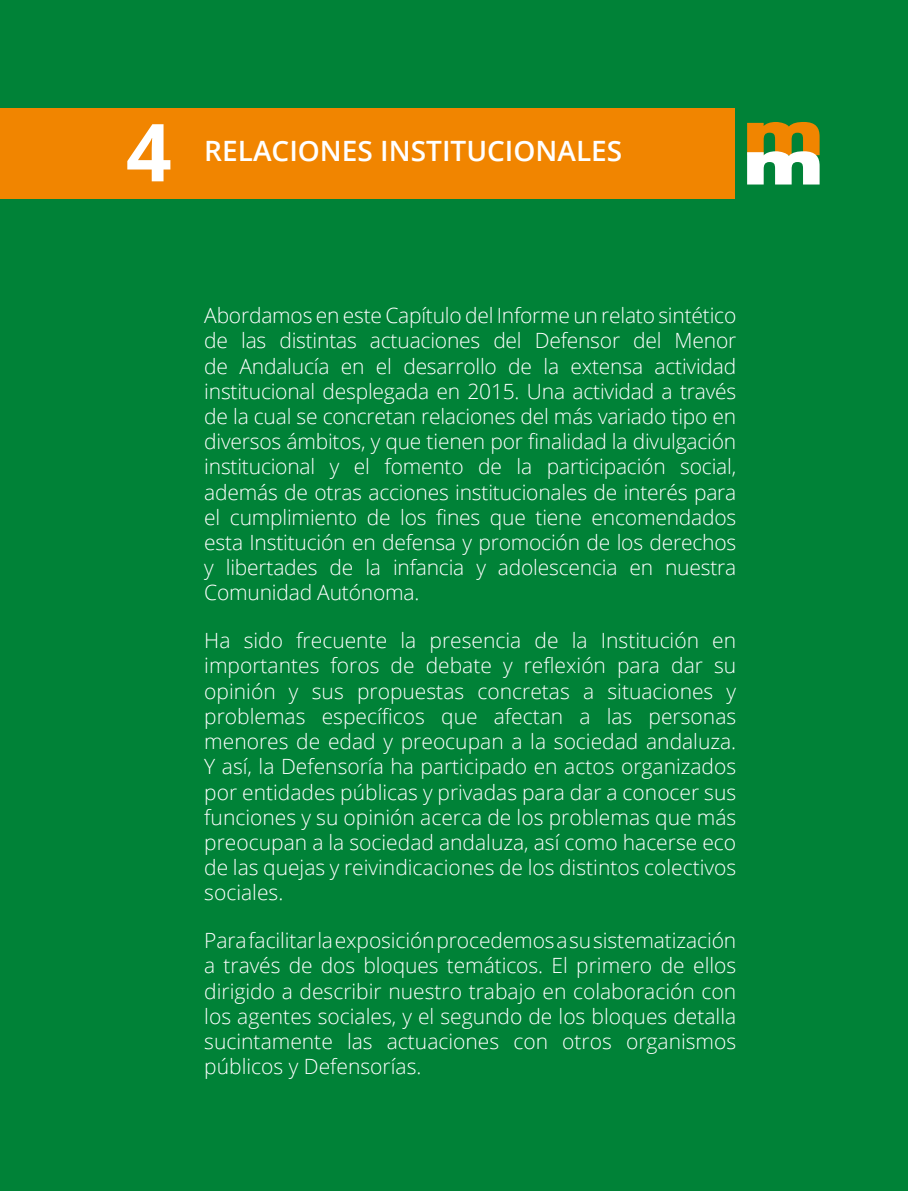
<style>
.page{position:relative;width:908px;height:1191px;background:#fff}
.page>*{position:absolute;margin:0;border:0;box-sizing:border-box;transform-origin:0 0}
.t1{font:700 80px "Open Sans";color:#fff}
.t2{font:600 28px "Open Sans";color:#fff}
.t3{font:300 21px/25.2px "Open Sans";color:#fff;text-align:justify}
</style>
<div class="page">
<div style="left:0;top:0;width:907px;height:1191px;background:#008237"></div>
<div style="left:0;top:108px;width:736px;height:90px;background:#f18500"></div>
<div style="left:734px;top:108px;width:98px;height:90px;background:#008237"></div>
<svg style="left:747px;top:122px;width:72px;height:62px"></svg>
<h1 class="t1" style="left:126px;top:96px;width:47px">4</h1>
<h2 class="t2" style="left:204px;top:132px;width:419px">RELACIONES INSTITUCIONALES</h2>
<p class="t3" style="left:204px;top:302px;width:533px">Abordamos en este Capítulo del Informe un relato sintético de las distintas actuaciones del Defensor del Menor de Andalucía en el desarrollo de la extensa actividad institucional desplegada en 2015. Una actividad a través de la cual se concretan relaciones del más variado tipo en diversos ámbitos, y que tienen por finalidad la divulgación institucional y el fomento de la participación social, además de otras acciones institucionales de interés para el cumplimiento de los fines que tiene encomendados esta Institución en defensa y promoción de los derechos y libertades de la infancia y adolescencia en nuestra Comunidad Autónoma.</p>
<p class="t3" style="left:204px;top:627px;width:533px">Ha sido frecuente la presencia de la Institución en importantes foros de debate y reflexión para dar su opinión y sus propuestas concretas a situaciones y problemas específicos que afectan a las personas menores de edad y preocupan a la sociedad andaluza.<br>Y así, la Defensoría ha participado en actos organizados por entidades públicas y privadas para dar a conocer sus funciones y su opinión acerca de los problemas que más preocupan a la sociedad andaluza, así como hacerse eco de las quejas y reivindicaciones de los distintos colectivos sociales.</p>
<p class="t3" style="left:204px;top:927px;width:533px">Para facilitar la exposición procedemos a su sistematización a través de dos bloques temáticos. El primero de ellos dirigido a describir nuestro trabajo en colaboración con los agentes sociales, y el segundo de los bloques detalla sucintamente las actuaciones con otros organismos públicos y Defensorías.</p>
</div>
